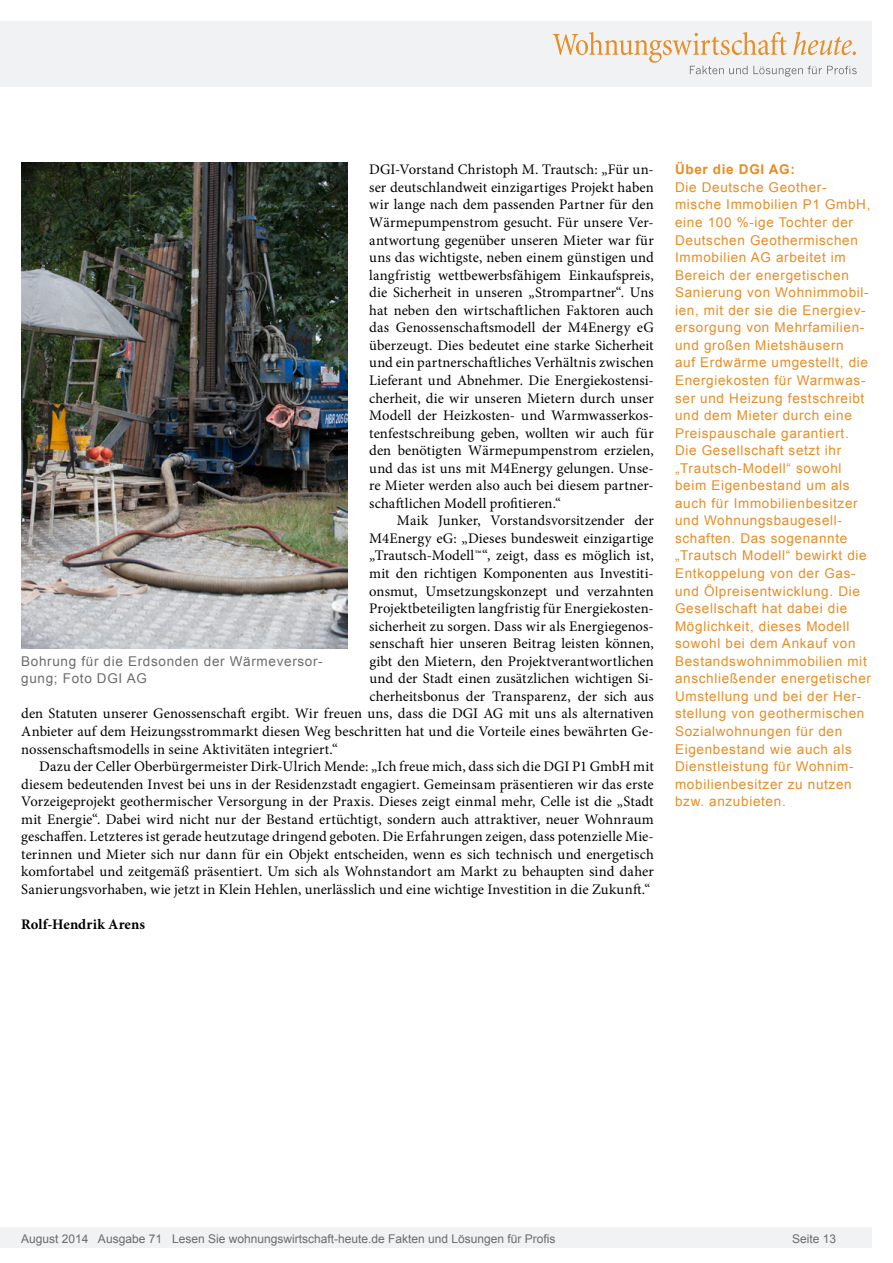
<style>
.page{position:relative;width:893px;height:1263px;background:#fff}
.page>*{position:absolute;margin:0;border:0;box-sizing:border-box;transform-origin:0 0}
.t1{font:14.7px/17.5px "Minion Pro";letter-spacing:.005em;color:#000;text-align:justify}
.t2{font:700 14.7px "Minion Pro";color:#000}
.t3{font:13.5px/17.5px "Arial";letter-spacing:.05em;color:#e88c24}
.t4{font:13.5px/17.5px "Arial";letter-spacing:.05em;color:#6c6c6c}
.t5{font:700 13.5px "Arial";letter-spacing:.05em;color:#e88c24}
.t6{font:12px "Arial";color:#6c6c6c}
</style>
<div class="page">
<div style="left:0;top:1227px;width:872px;height:20px;background:#f1f2f3"></div>
<div style="left:0;top:21px;width:872px;height:66px;background:#f1f2f3"></div>
<svg style="left:553px;top:32px;width:304px;height:45px"></svg>
<img style="left:21px;top:162px;width:327px;height:486px">
<p class="t1" style="left:369px;top:161px;width:286px">DGI-Vorstand Christoph M. Trautsch: „Für un&shy;ser deutschlandweit einzigartiges Projekt haben wir lange nach dem passenden Partner für den Wärmepumpenstrom gesucht. Für unsere Ver&shy;antwortung gegenüber unseren Mieter war für uns das wichtigste, neben einem günstigen und langfristig wettbewerbsfähigem Einkaufspreis, die Sicherheit in unseren „Strompartner“. Uns hat neben den wirtschaftlichen Faktoren auch das Genossenschaftsmodell der M4Energy eG überzeugt. Dies bedeutet eine starke Sicherheit und ein partnerschaftliches Verhältnis zwischen Lieferant und Abnehmer. Die Energiekostensi&shy;cherheit, die wir unseren Mietern durch unser Modell der Heizkosten- und Warmwasserkos&shy;tenfestschreibung geben, wollten wir auch für den benötigten Wärmepumpenstrom erzielen, und das ist uns mit M4Energy gelungen. Unse&shy;re Mieter werden also auch bei diesem partner&shy;schaftlichen Modell profitieren.“</p>
<p class="t1" style="left:397px;top:512px;width:258px">Maik Junker, Vorstandsvorsitzender der</p>
<p class="t1" style="left:369px;top:529px;width:286px">M4Energy eG: „Dieses bundesweit einzigartige</p>
<p class="t1" style="left:369px;top:547px;width:286px">„Trautsch-Modell™“, zeigt, dass es möglich ist,</p>
<p class="t1" style="left:369px;top:565px;width:286px">mit den richtigen Komponenten aus Investiti-</p>
<p class="t1" style="left:369px;top:582px;width:286px">onsmut, Umsetzungskonzept und verzahnten</p>
<p class="t1" style="left:369px;top:600px;width:286px">Projektbeteiligten langfristig für Energiekosten-</p>
<p class="t1" style="left:369px;top:617px;width:286px">sicherheit zu sorgen. Dass wir als Energiegenos-</p>
<p class="t1" style="left:369px;top:635px;width:286px">senschaft hier unseren Beitrag leisten können,</p>
<p class="t1" style="left:369px;top:652px;width:286px">gibt den Mietern, den Projektverantwortlichen</p>
<p class="t1" style="left:369px;top:670px;width:286px">und der Stadt einen zusätzlichen wichtigen Si-</p>
<p class="t1" style="left:369px;top:687px;width:286px">cherheitsbonus der Transparenz, der sich aus</p>
<p class="t1" style="left:21px;top:705px;width:634px">den Statuten unserer Genossenschaft ergibt. Wir freuen uns, dass die DGI AG mit uns als alternativen</p>
<p class="t1" style="left:21px;top:723px;width:634px">Anbieter auf dem Heizungsstrommarkt diesen Weg beschritten hat und die Vorteile eines bewährten Ge-</p>
<p class="t1" style="left:21px;top:740px;width:318px">nossenschaftsmodells in seine Aktivitäten integriert.“</p>
<p class="t1" style="left:39px;top:758px;width:616px">Dazu der Celler Oberbürgermeister Dirk-Ulrich Mende: „Ich freue mich, dass sich die DGI P1 GmbH mit</p>
<p class="t1" style="left:21px;top:775px;width:634px">diesem bedeutenden Invest bei uns in der Residenzstadt engagiert. Gemeinsam präsentieren wir das erste</p>
<p class="t1" style="left:21px;top:793px;width:634px">Vorzeigeprojekt geothermischer Versorgung in der Praxis. Dieses zeigt einmal mehr, Celle ist die „Stadt</p>
<p class="t1" style="left:21px;top:810px;width:634px">mit Energie“. Dabei wird nicht nur der Bestand ertüchtigt, sondern auch attraktiver, neuer Wohnraum</p>
<p class="t1" style="left:21px;top:828px;width:634px">geschaffen. Letzteres ist gerade heutzutage dringend geboten. Die Erfahrungen zeigen, dass potenzielle Mie-</p>
<p class="t1" style="left:21px;top:845px;width:634px">terinnen und Mieter sich nur dann für ein Objekt entscheiden, wenn es sich technisch und energetisch</p>
<p class="t1" style="left:21px;top:863px;width:634px">komfortabel und zeitgemäß präsentiert. Um sich als Wohnstandort am Markt zu behaupten sind daher</p>
<p class="t1" style="left:21px;top:880px;width:630px">Sanierungsvorhaben, wie jetzt in Klein Hehlen, unerlässlich und eine wichtige Investition in die Zukunft.“</p>
<p class="t2" style="left:21px;top:914px;width:125px">Rolf-Hendrik Arens</p>
<p class="t4" style="left:21px;top:652px;width:303px">Bohrung für die Erdsonden der Wärmeversor&shy;gung; Foto DGI AG</p>
<p class="t5" style="left:675px;top:161px;width:121px">Über die DGI AG:</p>
<p class="t3" style="left:675px;top:178px;width:198px">Die Deutsche Geother&shy;mische Immobilien P1 GmbH, eine 100 %-ige Tochter der<br>Deutschen Geothermischen<br>Immobilien AG arbeitet im<br>Bereich der energetischen<br>Sanierung von Wohnimmobil&shy;ien, mit der sie die Energiev&shy;ersorgung von Mehrfamilien&shy;und großen Mietshäusern<br>auf Erdwärme umgestellt, die<br>Energiekosten für Warmwas&shy;ser und Heizung festschreibt und dem Mieter durch eine<br>Preispauschale garantiert.<br>Die Gesellschaft setzt ihr „Trautsch-Modell“ sowohl beim Eigenbestand um als auch für Immobilienbesitzer und Wohnungsbaugesell&shy;schaften. Das sogenannte „Trautsch Modell“ bewirkt die<br>Entkoppelung von der Gas&shy;und Ölpreisentwicklung. Die<br>Gesellschaft hat dabei die<br>Möglichkeit, dieses Modell sowohl bei dem Ankauf von<br>Bestandswohnimmobilien mit anschließender energetischer<br>Umstellung und bei der Her&shy;stellung von geothermischen<br>Sozialwohnungen für den<br>Eigenbestand wie auch als<br>Dienstleistung für Wohnim&shy;mobilienbesitzer zu nutzen bzw. anzubieten.</p>
<p class="t6" style="left:21px;top:1230px;width:536px">August 2014 Ausgabe 71 Lesen Sie wohnungswirtschaft-heute.de Fakten und Lösungen für Profis</p>
<p class="t6" style="left:792px;top:1231px;width:46px">Seite 13</p>
</div>
